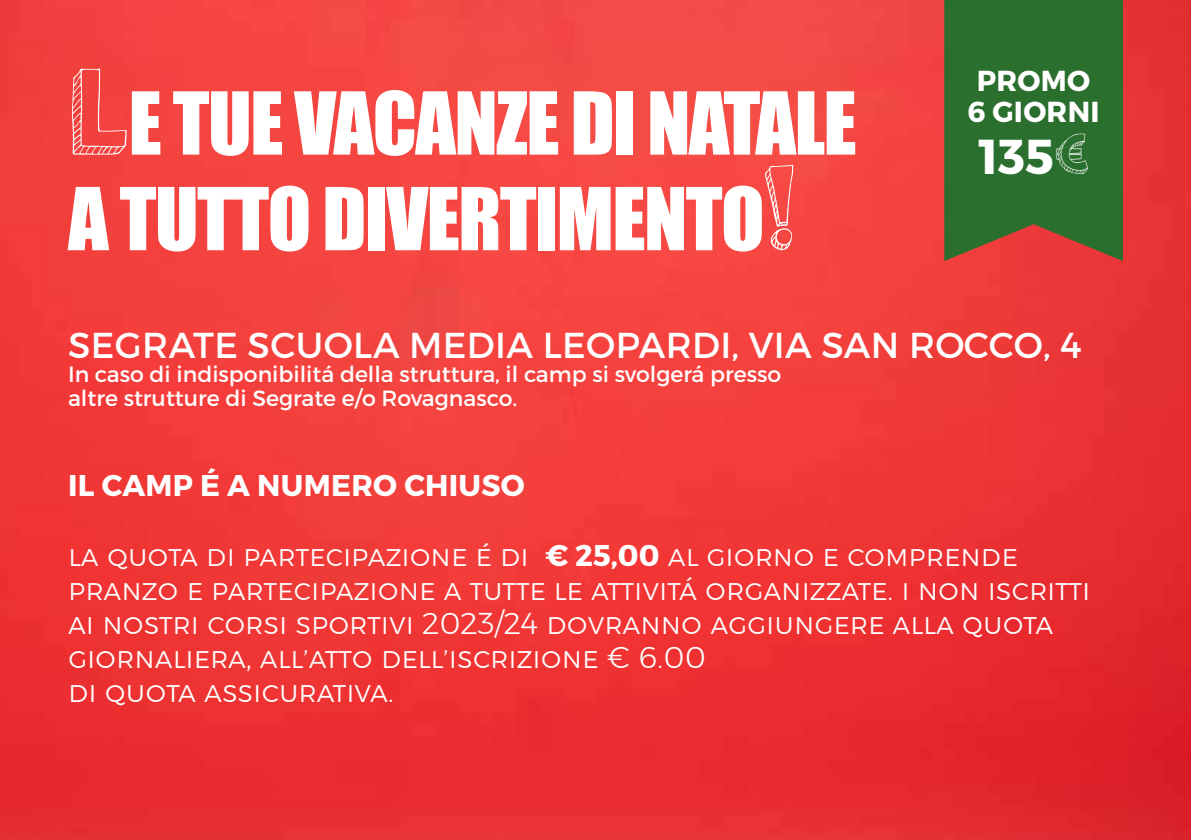
<style>
.page{position:relative;width:1191px;height:840px;background:#fff}
.page>*{position:absolute;margin:0;border:0;box-sizing:border-box;transform-origin:0 0}
.t1{font:80px "Impact";letter-spacing:-.02em;color:#fff}
.t2{font:700 48.8px "Montserrat";color:#fff}
.t3{font:36px "Montserrat";letter-spacing:.01em;color:#fff}
.t4{font:300 30px/34px "Montserrat";color:#fff}
.t5{font:700 30px "Montserrat";letter-spacing:.01em;color:#fff}
.t6{font:700 28.8px/31.2px "Montserrat";letter-spacing:.01em;color:#fff;text-align:center}
.t7{font:22px/24px "Montserrat";color:#fff}
.s1{font-family:"KG Summer Sunshine"}
.s2{font-family:"KG Summer Sunshine";font-weight:400;font-size:38px}
.s3{font-weight:700}
</style>
<div class="page">
<img style="left:0;top:0;width:1191px;height:839px">
<svg style="left:944px;top:0;width:179px;height:261px;background:#386b2e"></svg>
<h1 class="t1" style="left:68px;top:61px;width:790px"><span class="s1">L</span>E TUE VACANZE DI NATALE</h1>
<h1 class="t1" style="left:68px;top:157px;width:729px">A TUTTO DIVERTIMENTO<span class="s1">!</span></h1>
<p class="t6" style="left:967px;top:65px;width:133px">PROMO<br>6 GIORNI</p>
<h2 class="t2" style="left:978px;top:126px;width:112px">135<span class="s2">€</span></h2>
<p class="t3" style="left:68px;top:323px;width:1015px">SEGRATE SCUOLA MEDIA LEOPARDI, VIA SAN ROCCO, 4</p>
<p class="t7" style="left:68px;top:362px;width:714px">In caso di indisponibilitá della struttura, il camp si svolgerá presso altre strutture di Segrate e/o Rovagnasco.</p>
<p class="t5" style="left:68px;top:466px;width:458px">IL CAMP É A NUMERO CHIUSO</p>
<p class="t4" style="left:68px;top:537px;width:1024px">la quota di partecipazione É di <span class="s3">€ 25,00</span> al giorno e comprende pranzo e partecipazione a tutte le attivitÁ organizzate. i non iscritti ai nostri corsi sportivi 2023/24 dovranno aggiungere alla quota giornaliera, all’atto dell’iscrizione € 6.00<br>di quota assicurativa.</p>
</div>
